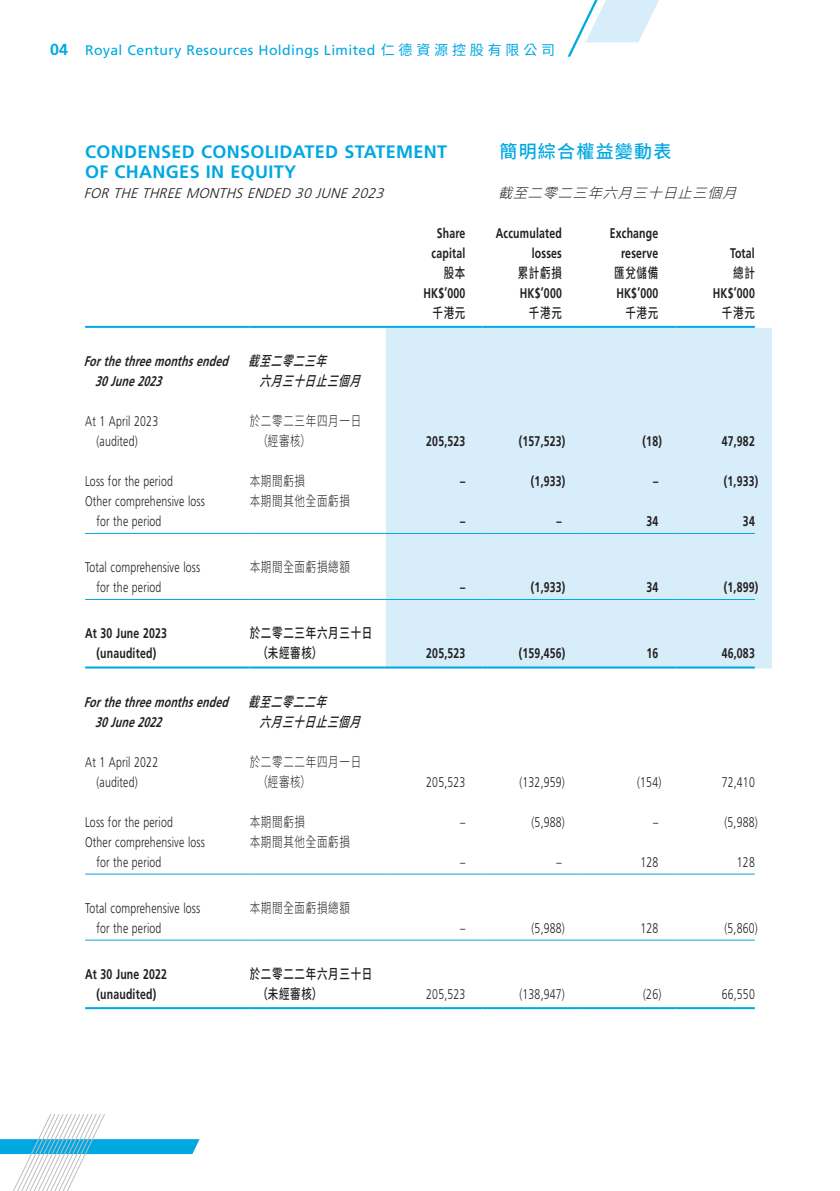
<style>
.page{position:relative;width:840px;height:1191px;background:#fff}
.page>*{position:absolute;margin:0;border:0;box-sizing:border-box;transform-origin:0 0}
.Heading_1{font:700 18px/20px "Frutiger LT Std";letter-spacing:.02em;color:#00a8e2}
.C_Heading_1{font:500 18px "Source Han Sans TC";letter-spacing:.07em;color:#00a8e2}
.Body_Text{font:300 14px/20px "Frutiger LT Std";letter-spacing:.02em;color:#231f20;scale:.75 1}
.Body_Text-2{font:700 14px/20px "Frutiger LT Std";letter-spacing:.02em;color:#231f20;text-align:center;scale:.75 1}
.Body_Text-3{font:300 14px/20px "Source Han Sans TC";letter-spacing:.07em;color:#231f20;scale:.75 1}
.Body_Text-4{font:italic 700 14px/20px "Frutiger LT Std";color:#231f20;scale:.75 1}
.Body_Text-5{font:500 14px/20px "Source Han Sans TC";letter-spacing:.07em;color:#231f20;scale:.75 1}
.t1{font:14px "Frutiger LT Std";letter-spacing:.03em;color:#00a8e2}
.Body_Text-6{font:italic 300 14px "Frutiger LT Std";color:#231f20}
.Body_Text-7{font:italic 500 14px/20px "Source Han Sans TC";color:#231f20;scale:.75 1}
.C_Body_Text{font:italic 300 14px "Source Han Sans TC";color:#231f20}
.s1{font-weight:700;font-size:16px}
.s2{font-family:"Source Han Sans TC"}
</style>
<div class="page">
<svg style="left:0;top:1114px;width:199px;height:77px"></svg>
<svg style="left:567px;top:0;width:92px;height:57px"></svg>
<div style="left:386px;top:328px;width:385px;height:340px;background:#d7edfa"></div>
<hr style="left:85px;top:326px;width:164px;height:2px;background:#00a8e2">
<hr style="left:249px;top:326px;width:137px;height:2px;background:#00a8e2">
<hr style="left:386px;top:326px;width:96px;height:2px;background:#00a8e2">
<hr style="left:482px;top:326px;width:96px;height:2px;background:#00a8e2">
<hr style="left:578px;top:326px;width:97px;height:2px;background:#00a8e2">
<hr style="left:675px;top:326px;width:79px;height:2px;background:#00a8e2">
<hr style="left:85px;top:533px;width:164px;height:1px;background:#00a8e2">
<hr style="left:249px;top:533px;width:137px;height:1px;background:#00a8e2">
<hr style="left:386px;top:533px;width:96px;height:1px;background:#00a8e2">
<hr style="left:482px;top:533px;width:96px;height:1px;background:#00a8e2">
<hr style="left:578px;top:533px;width:97px;height:1px;background:#00a8e2">
<hr style="left:675px;top:533px;width:79px;height:1px;background:#00a8e2">
<hr style="left:85px;top:599px;width:164px;height:1px;background:#00a8e2">
<hr style="left:249px;top:599px;width:137px;height:1px;background:#00a8e2">
<hr style="left:386px;top:599px;width:96px;height:1px;background:#00a8e2">
<hr style="left:482px;top:599px;width:96px;height:1px;background:#00a8e2">
<hr style="left:578px;top:599px;width:97px;height:1px;background:#00a8e2">
<hr style="left:675px;top:599px;width:79px;height:1px;background:#00a8e2">
<hr style="left:85px;top:666px;width:164px;height:2px;background:#00a8e2">
<hr style="left:249px;top:666px;width:137px;height:2px;background:#00a8e2">
<hr style="left:386px;top:666px;width:96px;height:2px;background:#00a8e2">
<hr style="left:482px;top:666px;width:96px;height:2px;background:#00a8e2">
<hr style="left:578px;top:666px;width:97px;height:2px;background:#00a8e2">
<hr style="left:675px;top:666px;width:79px;height:2px;background:#00a8e2">
<hr style="left:85px;top:873px;width:164px;height:1px;background:#00a8e2">
<hr style="left:249px;top:873px;width:137px;height:1px;background:#00a8e2">
<hr style="left:386px;top:873px;width:96px;height:1px;background:#00a8e2">
<hr style="left:482px;top:873px;width:96px;height:1px;background:#00a8e2">
<hr style="left:578px;top:873px;width:97px;height:1px;background:#00a8e2">
<hr style="left:675px;top:873px;width:79px;height:1px;background:#00a8e2">
<hr style="left:85px;top:939px;width:164px;height:1px;background:#00a8e2">
<hr style="left:249px;top:939px;width:137px;height:1px;background:#00a8e2">
<hr style="left:386px;top:939px;width:96px;height:1px;background:#00a8e2">
<hr style="left:482px;top:939px;width:96px;height:1px;background:#00a8e2">
<hr style="left:578px;top:939px;width:97px;height:1px;background:#00a8e2">
<hr style="left:675px;top:939px;width:79px;height:1px;background:#00a8e2">
<hr style="left:85px;top:1007px;width:164px;height:2px;background:#00a8e2">
<hr style="left:249px;top:1007px;width:137px;height:2px;background:#00a8e2">
<hr style="left:386px;top:1007px;width:96px;height:2px;background:#00a8e2">
<hr style="left:482px;top:1007px;width:96px;height:2px;background:#00a8e2">
<hr style="left:578px;top:1007px;width:97px;height:2px;background:#00a8e2">
<hr style="left:675px;top:1007px;width:79px;height:2px;background:#00a8e2">
<p class="t1" style="left:50px;top:42px;width:506px"><span class="s1">04</span> Royal Century Resources Holdings Limited <span class="s2">仁德資源控股有限公司</span></p>
<p class="Heading_1" style="left:85px;top:141px;width:363px">CONDENSED CONSOLIDATED STATEMENT<br>OF CHANGES IN EQUITY</p>
<p class="Body_Text-6" style="left:84px;top:185px;width:305px">FOR THETHREEMONTHSENDED 30 JUNE2023</p>
<p class="Body_Text-2" style="left:436px;top:223px;width:40px">Share</p>
<p class="Body_Text-2" style="left:431px;top:243px;width:47px">capital</p>
<p class="C_Heading_1" style="left:499px;top:141px;width:173px">簡明綜合權益變動表</p>
<p class="C_Body_Text" style="left:497px;top:185px;width:251px">截至二零二三年六月三十日止三個月</p>
<p class="Body_Text-2" style="left:495px;top:223px;width:90px">Accumulated</p>
<p class="Body_Text-2" style="left:531px;top:243px;width:42px">losses</p>
<p class="Body_Text-2" style="left:609px;top:223px;width:66px">Exchange</p>
<p class="Body_Text-2" style="left:621px;top:243px;width:51px">reserve</p>
<p class="Body_Text-2" style="left:729px;top:243px;width:34px">Total</p>
<p class="Body_Text-4" style="left:95px;top:351px;width:184px;text-indent:-11px">Forthethreemonthsended<br>30June2023</p>
<p class="Body_Text-7" style="left:259px;top:351px;width:149px;text-indent:-11px">截至二零二三年<br>六月三十日止三個月</p>
<p class="Body_Text" style="left:96px;top:411px;width:84px;text-indent:-11px">At 1 April 2023 (audited)</p>
<p class="Body_Text-3" style="left:257px;top:411px;width:140px;text-indent:-8px">於二零二三年四月一日（經審核）</p>
<p class="Body_Text-5" style="left:443px;top:263px;width:30px">股本</p>
<p class="Body_Text-5" style="left:517px;top:263px;width:60px">累計虧損</p>
<p class="Body_Text-5" style="left:614px;top:263px;width:60px">匯兌儲備</p>
<p class="Body_Text-5" style="left:732px;top:263px;width:30px">總計</p>
<p class="Body_Text-2" style="left:423px;top:283px;width:57px">HK$’000</p>
<p class="Body_Text-2" style="left:519px;top:283px;width:57px">HK$’000</p>
<p class="Body_Text-2" style="left:616px;top:283px;width:57px">HK$’000</p>
<p class="Body_Text-2" style="left:712px;top:283px;width:57px">HK$’000</p>
<p class="Body_Text-5" style="left:432px;top:303px;width:45px">千港元</p>
<p class="Body_Text-5" style="left:528px;top:303px;width:45px">千港元</p>
<p class="Body_Text-5" style="left:625px;top:303px;width:45px">千港元</p>
<p class="Body_Text-5" style="left:721px;top:303px;width:45px">千港元</p>
<p class="Body_Text-2" style="left:426px;top:431px;width:54px">205,523</p>
<p class="Body_Text-2" style="left:518px;top:431px;width:63px">(157,523)</p>
<p class="Body_Text-2" style="left:642px;top:431px;width:27px">(18)</p>
<p class="Body_Text-2" style="left:721px;top:431px;width:46px">47,982</p>
<p class="Body_Text" style="left:85px;top:471px;width:118px">Loss for the period</p>
<p class="Body_Text-3" style="left:249px;top:471px;width:75px">本期間虧損</p>
<p class="Body_Text-2" style="left:460px;top:471px;width:8px">–</p>
<p class="Body_Text-2" style="left:530px;top:471px;width:47px">(1,933)</p>
<p class="Body_Text-2" style="left:652px;top:471px;width:8px">–</p>
<p class="Body_Text-2" style="left:723px;top:471px;width:47px">(1,933)</p>
<p class="Body_Text" style="left:96px;top:491px;width:146px;text-indent:-11px">Other comprehensive loss for the period</p>
<p class="Body_Text-3" style="left:249px;top:491px;width:135px">本期間其他全面虧損</p>
<p class="Body_Text-2" style="left:460px;top:511px;width:8px">–</p>
<p class="Body_Text-2" style="left:556px;top:511px;width:8px">–</p>
<p class="Body_Text-2" style="left:646px;top:511px;width:17px">34</p>
<p class="Body_Text-2" style="left:742px;top:511px;width:17px">34</p>
<p class="Body_Text" style="left:96px;top:557px;width:140px;text-indent:-11px">Total comprehensive loss for the period</p>
<p class="Body_Text-3" style="left:249px;top:557px;width:135px">本期間全面虧損總額</p>
<p class="Body_Text-2" style="left:85px;top:623px;width:110px">At 30 June 2023 (unaudited)</p>
<p class="Body_Text-5" style="left:257px;top:623px;width:155px;text-indent:-8px">於二零二三年六月三十日（未經審核）</p>
<p class="Body_Text-4" style="left:95px;top:692px;width:184px;text-indent:-11px">Forthethreemonthsended<br>30June2022</p>
<p class="Body_Text-7" style="left:259px;top:692px;width:149px;text-indent:-11px">截至二零二二年<br>六月三十日止三個月</p>
<p class="Body_Text" style="left:96px;top:752px;width:84px;text-indent:-11px">At 1 April 2022 (audited)</p>
<p class="Body_Text-3" style="left:257px;top:752px;width:140px;text-indent:-8px">於二零二二年四月一日（經審核）</p>
<p class="Body_Text-2" style="left:460px;top:577px;width:8px">–</p>
<p class="Body_Text-2" style="left:530px;top:577px;width:47px">(1,933)</p>
<p class="Body_Text-2" style="left:646px;top:577px;width:17px">34</p>
<p class="Body_Text-2" style="left:723px;top:577px;width:47px">(1,899)</p>
<p class="Body_Text-2" style="left:426px;top:643px;width:54px">205,523</p>
<p class="Body_Text-2" style="left:518px;top:643px;width:63px">(159,456)</p>
<p class="Body_Text-2" style="left:646px;top:643px;width:17px">16</p>
<p class="Body_Text-2" style="left:721px;top:643px;width:46px">46,083</p>
<p class="Body_Text" style="left:426px;top:772px;width:54px">205,523</p>
<p class="Body_Text" style="left:519px;top:772px;width:62px">(132,959)</p>
<p class="Body_Text" style="left:636px;top:772px;width:34px">(154)</p>
<p class="Body_Text" style="left:721px;top:772px;width:46px">72,410</p>
<p class="Body_Text" style="left:85px;top:812px;width:118px">Loss for the period</p>
<p class="Body_Text-3" style="left:249px;top:812px;width:75px">本期間虧損</p>
<p class="Body_Text" style="left:460px;top:812px;width:8px">–</p>
<p class="Body_Text" style="left:531px;top:812px;width:46px">(5,988)</p>
<p class="Body_Text" style="left:652px;top:812px;width:8px">–</p>
<p class="Body_Text" style="left:724px;top:812px;width:46px">(5,988)</p>
<p class="Body_Text" style="left:96px;top:832px;width:146px;text-indent:-11px">Other comprehensive loss for the period</p>
<p class="Body_Text-3" style="left:249px;top:832px;width:135px">本期間其他全面虧損</p>
<p class="Body_Text" style="left:460px;top:852px;width:8px">–</p>
<p class="Body_Text" style="left:556px;top:852px;width:8px">–</p>
<p class="Body_Text" style="left:640px;top:852px;width:25px">128</p>
<p class="Body_Text" style="left:736px;top:852px;width:25px">128</p>
<p class="Body_Text" style="left:96px;top:898px;width:140px;text-indent:-11px">Total comprehensive loss for the period</p>
<p class="Body_Text-3" style="left:249px;top:898px;width:135px">本期間全面虧損總額</p>
<p class="Body_Text-2" style="left:85px;top:964px;width:110px">At 30 June 2022 (unaudited)</p>
<p class="Body_Text-5" style="left:257px;top:964px;width:155px;text-indent:-8px">於二零二二年六月三十日（未經審核）</p>
<p class="Body_Text" style="left:460px;top:918px;width:8px">–</p>
<p class="Body_Text" style="left:531px;top:918px;width:46px">(5,988)</p>
<p class="Body_Text" style="left:640px;top:918px;width:25px">128</p>
<p class="Body_Text" style="left:724px;top:918px;width:46px">(5,860)</p>
<p class="Body_Text" style="left:426px;top:984px;width:54px">205,523</p>
<p class="Body_Text" style="left:519px;top:984px;width:62px">(138,947)</p>
<p class="Body_Text" style="left:642px;top:984px;width:26px">(26)</p>
<p class="Body_Text" style="left:721px;top:984px;width:46px">66,550</p>
</div>
